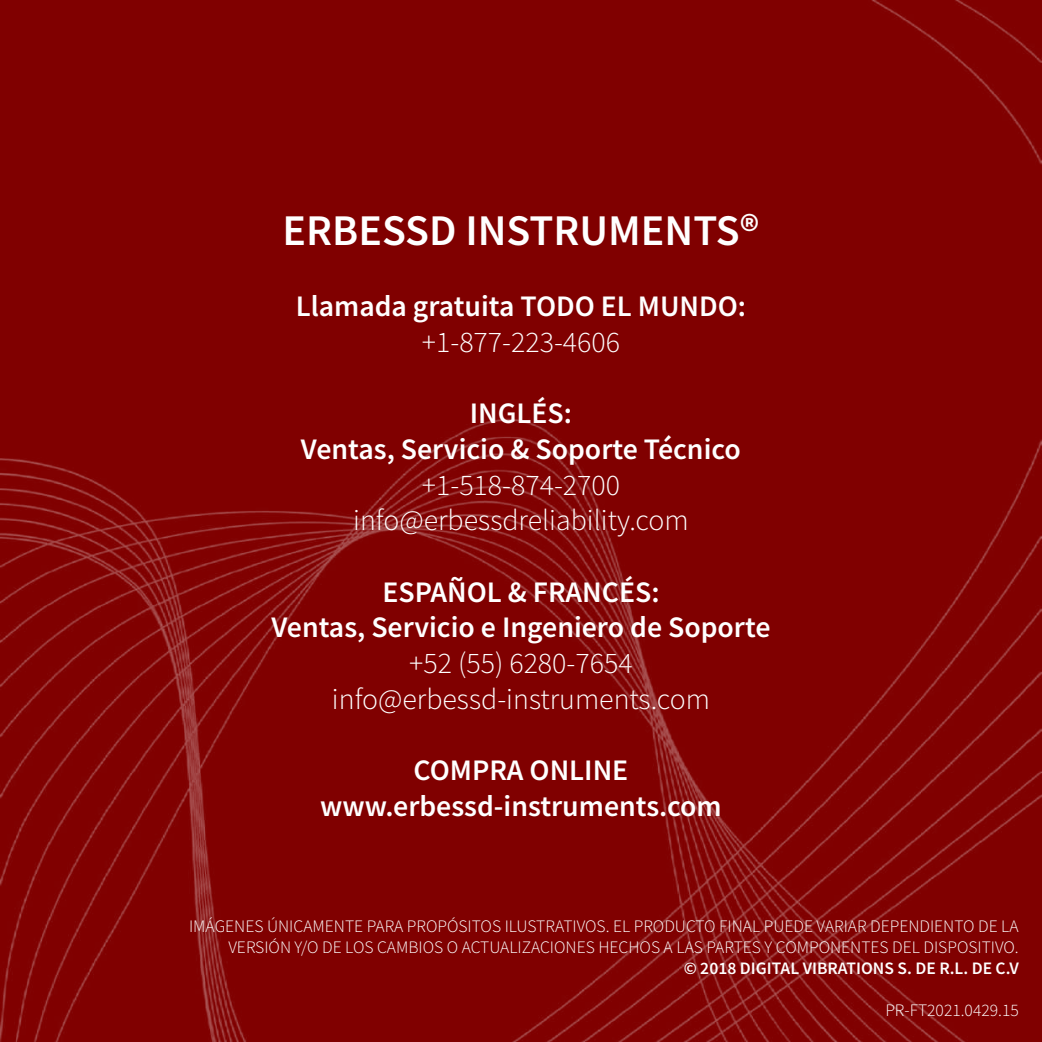
<style>
.page{position:relative;width:1042px;height:1042px;background:#fff}
.page>*{position:absolute;margin:0;border:0;box-sizing:border-box;transform-origin:0 0}
.t1{font:600 43.75px "Source Sans Pro";color:#fff}
.t2{font:600 29.75px/35.7px "Source Sans Pro";color:#fff;text-align:center}
.t3{font:300 29.75px/35.7px "Source Sans Pro";color:#fff;text-align:center}
.t4{font:300 17.5px/21px "Source Sans Pro";color:#fff;text-align:right}
.t5{font:600 17.5px "Source Sans Pro";color:#fff}
</style>
<div class="page">
<div style="left:0;top:0;width:1041px;height:1041px;background:#800000"></div>
<h1 class="t1" style="left:283px;top:201px;width:478px">ERBESSD INSTRUMENTS®</h1>
<h2 class="t2" style="left:296px;top:288px;width:452px">Llamada gratuita TODO EL MUNDO:</h2>
<h2 class="t3" style="left:422px;top:324px;width:200px">+1-877-223-4606</h2>
<h2 class="t2" style="left:301px;top:395px;width:441px">INGLÉS:<br>Ventas, Servicio &amp; Soporte Técnico</h2>
<h2 class="t3" style="left:353px;top:467px;width:337px">+1-518-874-2700 info@erbessdreliability.com</h2>
<h2 class="t2" style="left:271px;top:574px;width:500px">ESPAÑOL &amp; FRANCÉS:<br>Ventas, Servicio e Ingeniero de Soporte</h2>
<h2 class="t3" style="left:332px;top:645px;width:379px">+52 (55) 6280-7654 info@erbessd-instruments.com</h2>
<h2 class="t2" style="left:320px;top:752px;width:403px">COMPRA ONLINE www.erbessd-instruments.com</h2>
<p class="t4" style="left:189px;top:915px;width:831px">IMÁGENES ÚNICAMENTE PARA PROPÓSITOS ILUSTRATIVOS. EL PRODUCTO FINAL PUEDE VARIAR DEPENDIENTO DE LA<br>VERSIÓN Y/O DE LOS CAMBIOS O ACTUALIZACIONES HECHOS A LAS PARTES Y COMPONENTES DEL DISPOSITIVO.</p>
<p class="t5" style="left:684px;top:956px;width:336px">© 2018 DIGITAL VIBRATIONS S. DE R.L. DE C.V</p>
<p class="t4" style="left:885px;top:999px;width:135px">PR-FT2021.0429.15</p>
</div>
